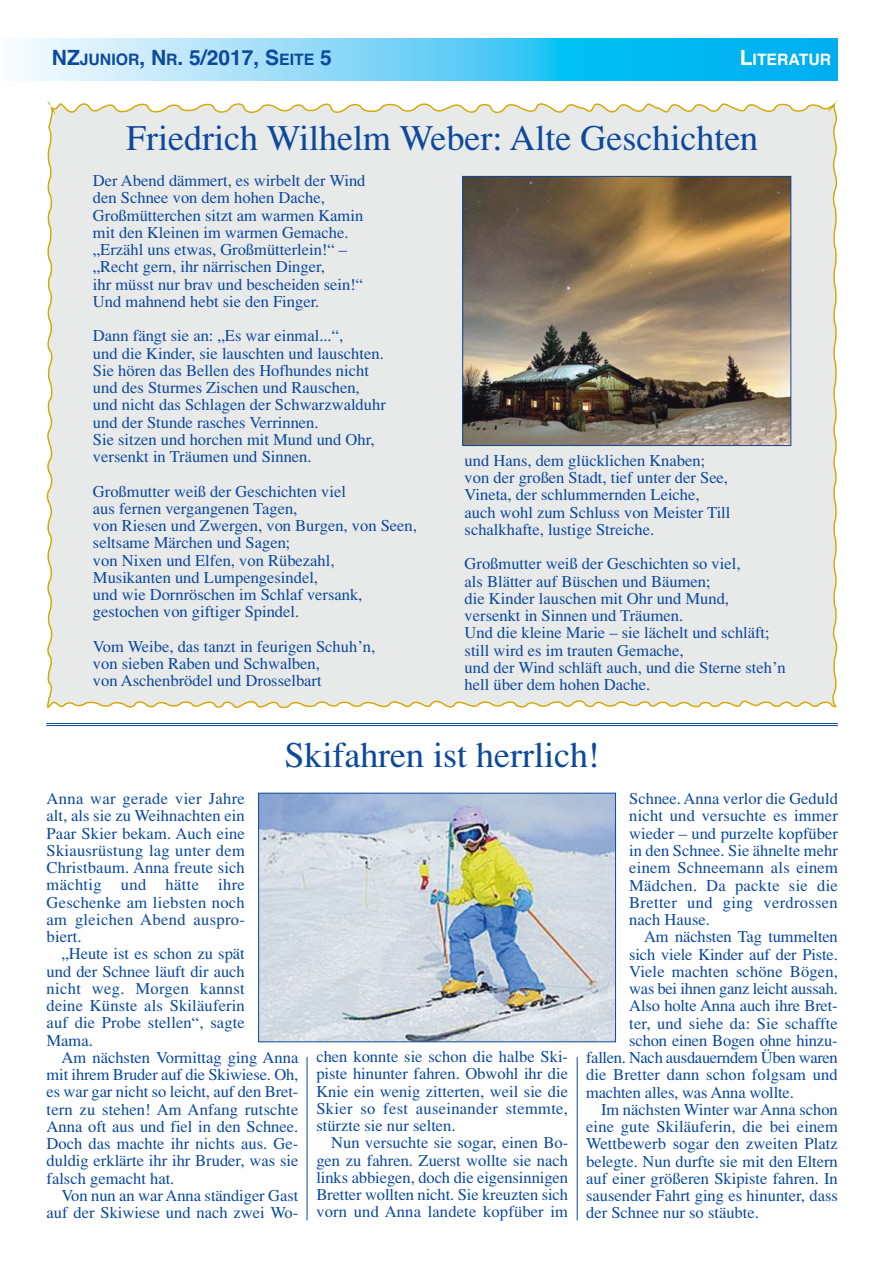
<style>
.page{position:relative;width:893px;height:1263px;background:#fff}
.page>*{position:absolute;margin:0;border:0;box-sizing:border-box;transform-origin:0 0}
.t1{font:36px "Times H Roman";color:#0c499c}
.t2{font:700 21px "Helvetica";color:#0c499c}
.t3{font:16.5px/17.2px "Times H Roman";color:#0c499c}
.t4{font:16.5px "Times H Roman";letter-spacing:-.02em;color:#0c499c}
.t5{font:700 15.75px "Helvetica";color:#fff}
.s1{font-size:15.75px}
.s2{font-size:21px}
</style>
<div class="page">
<svg style="left:20px;top:38px;width:817px;height:43px;background:#63d0f6"></svg>
<div style="left:46px;top:103px;width:792px;height:606px;background:#e8e9e9"></div>
<svg style="left:46px;top:101px;width:12px;height:17px"></svg>
<svg style="left:831px;top:100px;width:7px;height:6px"></svg>
<img style="left:464px;top:178px;width:325px;height:266px">
<div style="left:462px;top:176px;width:329px;height:270px;border:1px solid #0c499c"></div>
<img style="left:260px;top:795px;width:353px;height:245px">
<div style="left:258px;top:793px;width:357px;height:249px;border:1px solid #0c499c"></div>
<hr style="left:46px;top:723px;width:791px;height:1px;background:#0c499c">
<hr style="left:46px;top:725px;width:791px;height:1px;background:#0c499c">
<hr style="left:307px;top:1057px;width:1px;height:163px;background:#0c499c">
<hr style="left:577px;top:1057px;width:1px;height:163px;background:#0c499c">
<p class="t2" style="left:52px;top:50px;width:281px">NZ<span class="s1">JUNIOR</span>, N<span class="s1">R</span>. 5/2017, S<span class="s1">EITE</span> 5</p>
<p class="t5" style="left:739px;top:54px;width:93px"><span class="s2">L</span>ITERATUR</p>
<h1 class="t1" style="left:126px;top:125px;width:633px">Friedrich Wilhelm Weber: Alte Geschichten</h1>
<p class="t3" style="left:93px;top:174px;width:274px">Der Abend dämmert, es wirbelt der Wind den Schnee von dem hohen Dache, Großmütterchen sitzt am warmen Kamin mit den Kleinen im warmen Gemache. „Erzähl uns etwas, Großmütterlein!“ – „Recht gern, ihr närrischen Dinger,<br>ihr müsst nur brav und bescheiden sein!“ Und mahnend hebt sie den Finger.</p>
<p class="t3" style="left:93px;top:329px;width:294px">Dann fängt sie an: „Es war einmal...“,<br>und die Kinder, sie lauschten und lauschten.<br>Sie hören das Bellen des Hofhundes nicht und des Sturmes Zischen und Rauschen, und nicht das Schlagen der Schwarzwalduhr und der Stunde rasches Verrinnen.<br>Sie sitzen und horchen mit Mund und Ohr, versenkt in Träumen und Sinnen.</p>
<p class="t3" style="left:93px;top:484px;width:325px">Großmutter weiß der Geschichten viel<br>aus fernen vergangenen Tagen,<br>von Riesen und Zwergen, von Burgen, von Seen, seltsame Märchen und Sagen;<br>von Nixen und Elfen, von Rübezahl,<br>Musikanten und Lumpengesindel,<br>und wie Dornröschen im Schlaf versank, gestochen von giftiger Spindel.</p>
<p class="t3" style="left:93px;top:640px;width:284px">Vom Weibe, das tanzt in feurigen Schuh’n, von sieben Raben und Schwalben,<br>von Aschenbrödel und Drosselbart</p>
<p class="t3" style="left:464px;top:453px;width:267px">und Hans, dem glücklichen Knaben; von der großen Stadt, tief unter der See, Vineta, der schlummernden Leiche, auch wohl zum Schluss von Meister Till schalkhafte, lustige Streiche.</p>
<p class="t3" style="left:464px;top:557px;width:322px">Großmutter weiß der Geschichten so viel,<br>als Blätter auf Büschen und Bäumen;<br>die Kinder lauschen mit Ohr und Mund, versenkt in Sinnen und Träumen.<br>Und die kleine Marie – sie lächelt und schläft; still wird es im trauten Gemache,<br>und der Wind schläft auch, und die Sterne steh’n hell über dem hohen Dache.</p>
<h1 class="t1" style="left:284px;top:743px;width:317px">Skifahren ist herrlich!</h1>
<p class="t3" style="left:47px;top:792px;width:200px;text-align:justify">Anna war gerade vier Jahre alt, als sie zu Weihnachten ein Paar Skier bekam. Auch eine Skiausrüstung lag unter dem Christbaum. Anna freute sich mächtig und hätte ihre Geschenke am liebsten noch am gleichen Abend auspro&shy;biert.</p>
<p class="t3" style="left:47px;top:947px;width:200px;text-align:justify;text-indent:15px">„Heute ist es schon zu spät und der Schnee läuft dir auch nicht weg. Morgen kannst deine Künste als Skiläuferin auf die Probe stellen“, sagte Mama.</p>
<p class="t3" style="left:47px;top:1051px;width:253px;text-align:justify;text-indent:15px">Am nächsten Vormittag ging Anna mit ihrem Bruder auf die Skiwiese. Oh, es war gar nicht so leicht, auf den Bret&shy;tern zu stehen! Am Anfang rutschte Anna oft aus und fiel in den Schnee.<br>Doch das machte ihr nichts aus. Ge&shy;duldig erklärte ihr ihr Bruder, was sie falsch gemacht hat.</p>
<p class="t3" style="left:47px;top:1189px;width:253px;text-align:right">Von nun an war Anna ständiger Gast auf der Skiwiese und nach zwei Wo-</p>
<p class="t3" style="left:316px;top:1050px;width:253px;text-align:justify">chen konnte sie schon die halbe Ski - piste hinunter fahren. Obwohl ihr die Knie ein wenig zitterten, weil sie die Skier so fest auseinander stemmte, stürzte sie nur selten.</p>
<p class="t3" style="left:316px;top:1136px;width:253px;text-align:justify;text-indent:15px">Nun versuchte sie sogar, einen Bo&shy;gen zu fahren. Zuerst wollte sie nach links abbiegen, doch die eigensinnigen Bretter wollten nicht. Sie kreuzten sich vorn und Anna landete kopfüber im</p>
<p class="t3" style="left:629px;top:792px;width:210px;text-align:justify">Schnee. Anna verlor die Geduld nicht und versuchte es immer wieder – und purzelte kopfüber in den Schnee. Sie ähnelte mehr einem Schneemann als einem Mädchen. Da packte sie die Bretter und ging verdrossen nach Hause.</p>
<p class="t3" style="left:644px;top:930px;width:195px">Am nächsten Tag tummelten</p>
<p class="t3" style="left:629px;top:947px;width:210px">sich viele Kinder auf der Piste.</p>
<p class="t3" style="left:629px;top:964px;width:210px">Viele machten schöne Bögen,</p>
<p class="t3" style="left:629px;top:982px;width:210px">was bei ihnen ganz leicht aussah.</p>
<p class="t3" style="left:629px;top:999px;width:210px">Also holte Anna auch ihre Bret-</p>
<p class="t3" style="left:629px;top:1016px;width:210px">ter, und siehe da: Sie schaffte</p>
<p class="t3" style="left:629px;top:1033px;width:210px">schon einen Bogen ohne hinzu-</p>
<p class="t4" style="left:586px;top:1052px;width:253px">fallen. Nach ausdauerndem Üben waren</p>
<p class="t3" style="left:586px;top:1068px;width:253px">die Bretter dann schon folgsam und</p>
<p class="t3" style="left:586px;top:1085px;width:209px">machten alles, was Anna wollte.</p>
<p class="t3" style="left:601px;top:1102px;width:238px">Im nächsten Winter war Anna schon</p>
<p class="t3" style="left:586px;top:1120px;width:253px">eine gute Skiläuferin, die bei einem</p>
<p class="t3" style="left:586px;top:1137px;width:253px">Wettbewerb sogar den zweiten Platz</p>
<p class="t3" style="left:586px;top:1154px;width:253px">belegte. Nun durfte sie mit den Eltern</p>
<p class="t3" style="left:586px;top:1171px;width:253px">auf einer größeren Skipiste fahren. In</p>
<p class="t3" style="left:586px;top:1189px;width:253px">sausender Fahrt ging es hinunter, dass</p>
<p class="t3" style="left:586px;top:1206px;width:174px">der Schnee nur so stäubte.</p>
</div>
